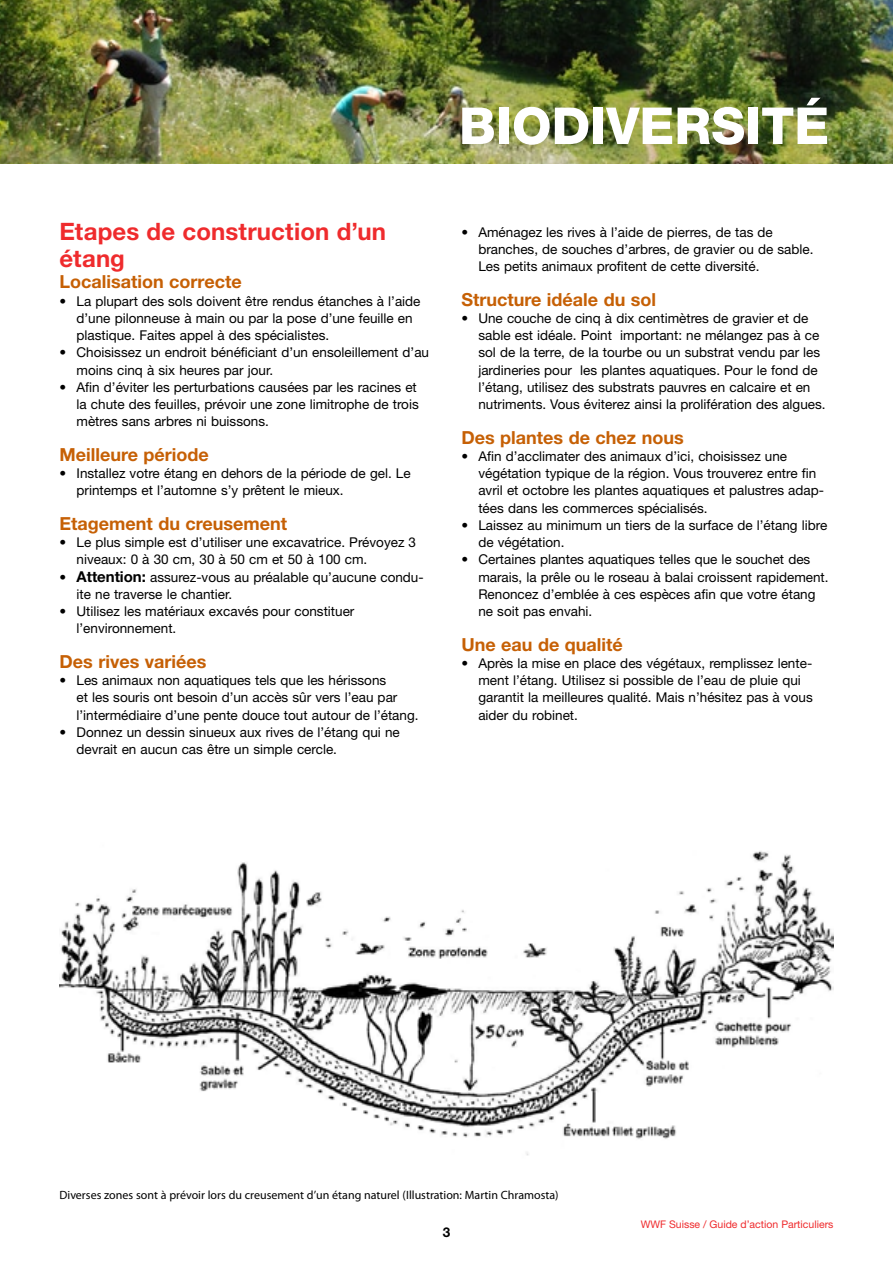
<style>
.page{position:relative;width:893px;height:1263px;background:#fff}
.page>*{position:absolute;margin:0;border:0;box-sizing:border-box;transform-origin:0 0}
.t1{font:800 51px "Helvetica Neue LT Std";color:#fff}
.t2{font:700 24px/27px "Helvetica Neue LT Std";letter-spacing:.005em;color:#ef2b2d}
.t3{font:700 18px "Helvetica Neue LT Std";color:#c66005}
.t4{font:13.5px/17.2px "Helvetica Neue LT Std";color:#000}
.t5{font:700 13.5px "Helvetica Neue LT Std";color:#000}
.t6{font:12px "Myriad Pro";color:#000}
.t7{font:10.5px "Helvetica Neue LT Std";color:#ef2b2d}
.s1{font-weight:700;font-size:15px}
</style>
<div class="page">
<img style="left:0;top:0;width:893px;height:164px">
<img style="left:60px;top:851px;width:774px;height:305px">
<h2 class="t2" style="left:60px;top:218px;width:328px">Etapes de construction d’un étang</h2>
<h3 class="t3" style="left:60px;top:271px;width:184px">Localisation correcte</h3>
<p class="t4" style="left:77px;top:292px;width:345px;text-indent:-17px">• La plupart des sols doivent être rendus étanches à l’aide d’une pilonneuse à main ou par la pose d’une feuille en plastique. Faites appel à des spécialistes.</p>
<p class="t4" style="left:77px;top:344px;width:354px;text-indent:-17px">• Choisissez un endroit bénéficiant d’un ensoleillement d’au moins cinq à six heures par jour.</p>
<p class="t4" style="left:77px;top:378px;width:344px;text-indent:-17px">• Afin d’éviter les perturbations causées par les racines et la chute des feuilles, prévoir une zone limitrophe de trois mètres sans arbres ni buissons.</p>
<h3 class="t3" style="left:60px;top:443px;width:151px">Meilleure période</h3>
<p class="t4" style="left:77px;top:464px;width:336px;text-indent:-17px">• Installez votre étang en dehors de la période de gel. Le printemps et l’automne s’y prêtent le mieux.</p>
<h3 class="t3" style="left:60px;top:512px;width:229px">Etagement du creusement</h3>
<p class="t4" style="left:77px;top:533px;width:341px;text-indent:-17px">• Le plus simple est d’utiliser une excavatrice. Prévoyez 3 niveaux: 0 à 30 cm, 30 à 50 cm et 50 à 100 cm.</p>
<p class="t4" style="left:77px;top:568px;width:349px;text-indent:-17px">• <span class="s1">Attention:</span> assurez-vous au préalable qu’aucune condu&shy;ite ne traverse le chantier.</p>
<p class="t4" style="left:77px;top:602px;width:279px;text-indent:-17px">• Utilisez les matériaux excavés pour constituer l’environnement.</p>
<h3 class="t3" style="left:60px;top:650px;width:149px">Des rives variées</h3>
<p class="t4" style="left:77px;top:671px;width:344px;text-indent:-17px">• Les animaux non aquatiques tels que les hérissons<br>et les souris ont besoin d’un accès sûr vers l’eau par l’intermédiaire d’une pente douce tout autour de l’étang.</p>
<p class="t4" style="left:77px;top:723px;width:325px;text-indent:-17px">• Donnez un dessin sinueux aux rives de l’étang qui ne devrait en aucun cas être un simple cercle.</p>
<h1 class="t1" style="left:459px;top:95px;width:372px">BIODIVERSITÉ</h1>
<p class="t4" style="left:478px;top:223px;width:337px;text-indent:-17px">• Aménagez les rives à l’aide de pierres, de tas de branches, de souches d’arbres, de gravier ou de sable.<br>Les petits animaux profitent de cette diversité.</p>
<h3 class="t3" style="left:461px;top:288px;width:196px">Structure idéale du sol</h3>
<p class="t4" style="left:478px;top:309px;width:349px;text-indent:-17px">• Une couche de cinq à dix centimètres de gravier et de sable est idéale. Point important: ne mélangez pas à ce sol de la terre, de la tourbe ou un substrat vendu par les jardineries pour les plantes aquatiques. Pour le fond de l’étang, utilisez des substrats pauvres en calcaire et en nutriments. Vous éviterez ainsi la prolifération des algues.</p>
<h3 class="t3" style="left:461px;top:426px;width:224px">Des plantes de chez nous</h3>
<p class="t4" style="left:478px;top:447px;width:347px;text-indent:-17px">• Afin d’acclimater des animaux d’ici, choisissez une végétation typique de la région. Vous trouverez entre fin avril et octobre les plantes aquatiques et palustres adap&shy;tées dans les commerces spécialisés.</p>
<p class="t4" style="left:478px;top:516px;width:350px;text-indent:-17px">• Laissez au minimum un tiers de la surface de l’étang libre de végétation.</p>
<p class="t4" style="left:478px;top:551px;width:352px;text-indent:-17px">• Certaines plantes aquatiques telles que le souchet des marais, la prêle ou le roseau à balai croissent rapidement.<br>Renoncez d’emblée à ces espèces afin que votre étang ne soit pas envahi.</p>
<h3 class="t3" style="left:461px;top:633px;width:163px">Une eau de qualité</h3>
<p class="t4" style="left:478px;top:654px;width:336px;text-indent:-17px">• Après la mise en place des végétaux, remplissez lente&shy;ment l’étang. Utilisez si possible de l’eau de pluie qui garantit la meilleures qualité. Mais n’hésitez pas à vous aider du robinet.</p>
<p class="t6" style="left:60px;top:1187px;width:501px">Diverses zones sont à prévoir lors du creusement d’un étang naturel (Illustration: Martin Chramosta)</p>
<p class="t5" style="left:443px;top:1224px;width:9px">3</p>
<p class="t7" style="left:641px;top:1218px;width:194px">WWF Suisse / Guide d’action Particuliers</p>
</div>
